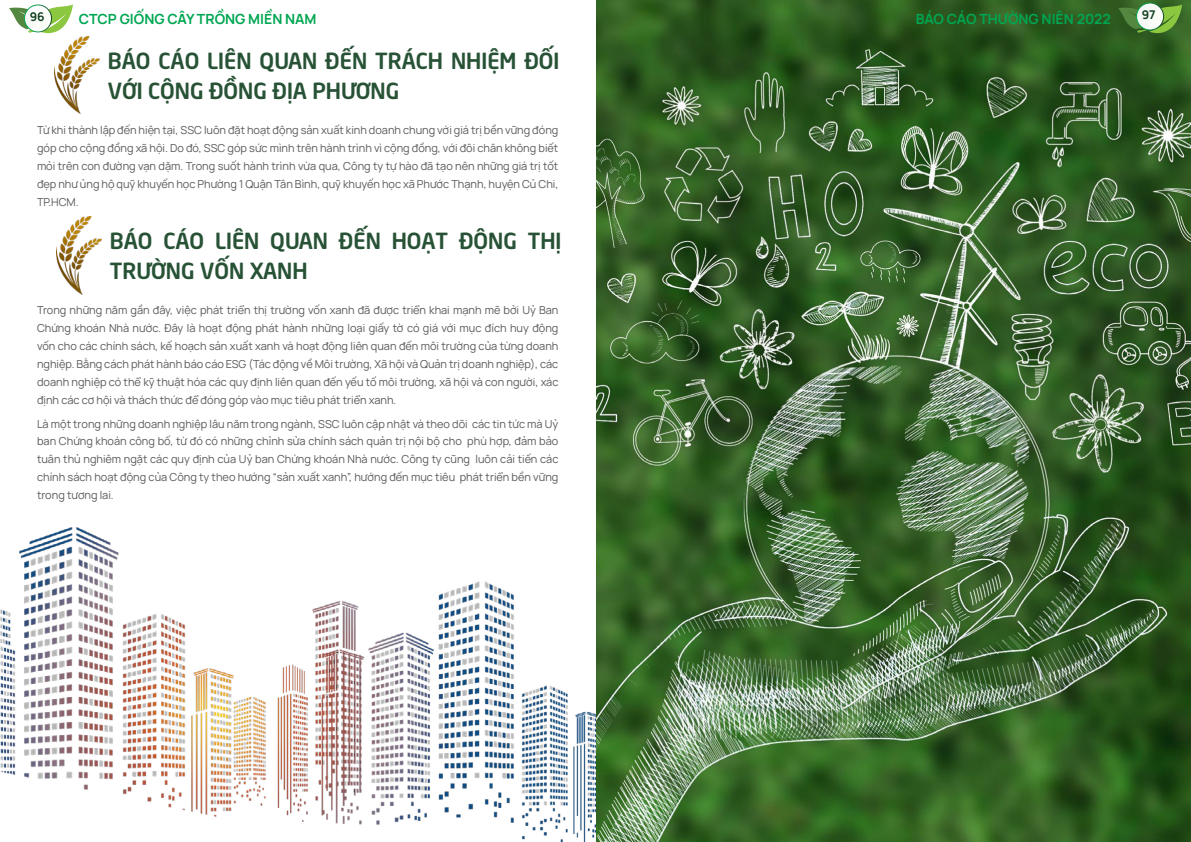
<style>
.page{position:relative;width:1191px;height:842px;background:#fff}
.page>*{position:absolute;margin:0;border:0;box-sizing:border-box;transform-origin:0 0}
.t1{font:700 22px/30px "UTM Neo Sans Intel";color:#275235}
.t2{font:700 14px "Manrope";color:#00a652}
.t3{font:700 12px "Manrope";color:#0c3d1c}
.t4{font:11px/18px "Manrope";color:#58595b;text-align:justify}
</style>
<div class="page">
<img style="left:54px;top:36px;width:45px;height:78px">
<img style="left:56px;top:216px;width:45px;height:78px">
<img style="left:0;top:527px;width:595px;height:315px">
<img style="left:596px;top:0;width:595px;height:842px">
<svg style="left:9px;top:4px;width:64px;height:29px"></svg>
<svg style="left:25px;top:5px;width:27px;height:27px"></svg>
<div style="left:24px;top:4px;width:28px;height:28px;border:1px solid #fff;border-radius:50%"></div>
<svg style="left:1118px;top:4px;width:64px;height:29px"></svg>
<svg style="left:1136px;top:3px;width:27px;height:27px"></svg>
<div style="left:1136px;top:2px;width:28px;height:29px;border:1px solid #fff;border-radius:50%"></div>
<p class="t3" style="left:30px;top:9px;width:16px">96</p>
<p class="t2" style="left:79px;top:10px;width:239px">CTCP GIỐNG CÂY TRỒNG MIỀN NAM</p>
<p class="t2" style="left:915px;top:10px;width:197px">BÁO CÁO THƯỜNG NIÊN 2022</p>
<p class="t3" style="left:1141px;top:7px;width:15px">97</p>
<h1 class="t1" style="left:108px;top:43px;width:453px">BÁO CÁO LIÊN QUAN ĐẾN TRÁCH NHIỆM ĐỐI<br>VỚI CỘNG ĐỒNG ĐỊA PHƯƠNG</h1>
<p class="t4" style="left:37px;top:120px;width:523px">Từ khi thành lập đến hiện tại, SSC luôn đặt hoạt động sản xuất kinh doanh chung với giá trị bền vững đóng góp cho cộng đồng xã hội. Do đó, SSC góp sức mình trên hành trình vì cộng đồng, với đôi chân không biết mỏi trên con đường vạn dặm. Trong suốt hành trình vừa qua, Công ty tự hào đã tạo nên những giá trị tốt đẹp như ủng hộ quỹ khuyến học Phường 1 Quận Tân Bình, quỹ khuyến học xã Phước Thạnh, huyện Củ Chi, TP.HCM.</p>
<h1 class="t1" style="left:110px;top:223px;width:453px">BÁO CÁO LIÊN QUAN ĐẾN HOẠT ĐỘNG THỊ<br>TRƯỜNG VỐN XANH</h1>
<p class="t4" style="left:37px;top:300px;width:523px">Trong những năm gần đây, việc phát triển thị trường vốn xanh đã được triển khai mạnh mẽ bởi Uỷ Ban Chứng khoán Nhà nước. Đây là hoạt động phát hành những loại giấy tờ có giá với mục đích huy động vốn cho các chính sách, kế hoạch sản xuất xanh và hoạt động liên quan đến môi trường của từng doanh nghiệp. Bằng cách phát hành báo cáo ESG (Tác động về Môi trường, Xã hội và Quản trị doanh nghiệp), các doanh nghiệp có thể kỹ thuật hóa các quy định liên quan đến yếu tố môi trường, xã hội và con người, xác định các cơ hội và thách thức để đóng góp vào mục tiêu phát triển xanh.</p>
<p class="t4" style="left:37px;top:414px;width:523px">Là một trong những doanh nghiệp lâu năm trong ngành, SSC luôn cập nhật và theo dõi các tin tức mà Uỷ ban Chứng khoán công bố, từ đó có những chỉnh sửa chính sách quản trị nội bộ cho phù hợp, đảm bảo tuân thủ nghiêm ngặt các quy định của Uỷ ban Chứng khoán Nhà nước. Công ty cũng luôn cải tiến các chính sách hoạt động của Công ty theo hướng “sản xuất xanh”, hướng đến mục tiêu phát triển bền vững trong tương lai.</p>
</div>
